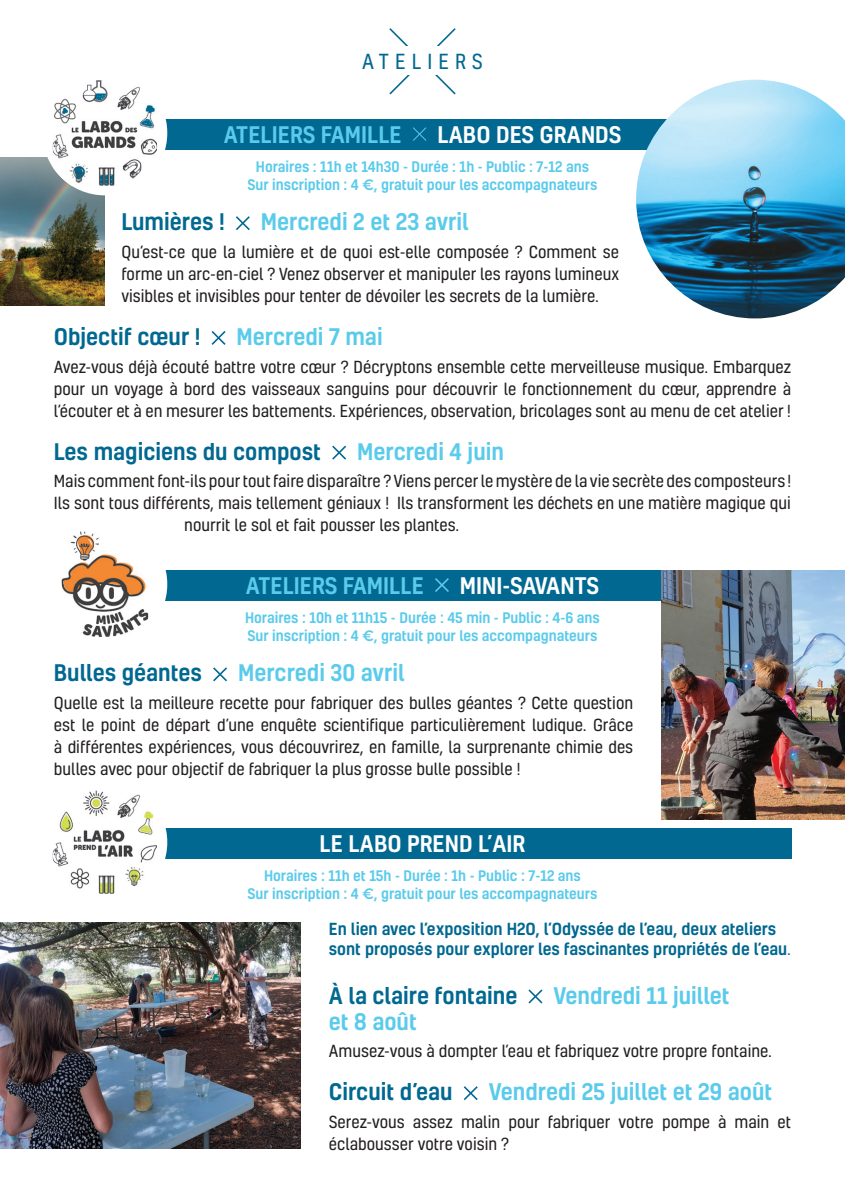
<style>
.page{position:relative;width:845px;height:1191px;background:#fff}
.page>*{position:absolute;margin:0;border:0;box-sizing:border-box;transform-origin:0 0}
.t1{font:500 22px "Kelson";color:#5acbeb}
.t2{font:500 22px "Kelson";color:#006891}
.t3{font:500 22px "Kelson";color:#fff}
.t4{font:20px "Kelson";color:#006891}
.t5{font:16px/22px "Kelson";color:#231f20;text-align:justify}
.t6{font:500 16px/20px "Kelson";color:#006891}
.t7{font:500 14px/18px "Kelson";color:#5acbeb;text-align:center}
.s1{font-family:"Montserrat";font-weight:600;font-size:15.2px}
.s2{font-weight:400}
</style>
<div class="page">
<div style="left:54px;top:119px;width:737px;height:31px;background:#006891"></div>
<div style="left:54px;top:570px;width:737px;height:31px;background:#006891"></div>
<div style="left:54px;top:828px;width:737px;height:31px;background:#006891"></div>
<div style="left:43px;top:522px;width:124px;height:124px;background:#fff;border-radius:50%"></div>
<img style="left:62px;top:531px;width:86px;height:106px">
<div style="left:43px;top:780px;width:124px;height:124px;background:#fff;border-radius:50%"></div>
<img style="left:53px;top:790px;width:104px;height:103px">
<svg style="left:236px;top:216px;width:14px;height:15px"></svg>
<svg style="left:211px;top:331px;width:15px;height:14px"></svg>
<svg style="left:332px;top:445px;width:14px;height:15px"></svg>
<svg style="left:213px;top:667px;width:14px;height:15px"></svg>
<svg style="left:528px;top:989px;width:15px;height:15px"></svg>
<svg style="left:463px;top:1086px;width:15px;height:15px"></svg>
<svg style="left:389px;top:28px;width:67px;height:67px"></svg>
<div style="left:342px;top:47px;width:161px;height:28px;background:#fff"></div>
<img style="left:661px;top:570px;width:184px;height:249px">
<img style="left:0;top:922px;width:300px;height:226px">
<svg style="left:413px;top:127px;width:14px;height:14px"></svg>
<svg style="left:435px;top:578px;width:14px;height:14px"></svg>
<img style="left:636px;top:80px;width:209px;height:238px">
<img style="left:0;top:158px;width:104px;height:147px">
<div style="left:43px;top:71px;width:124px;height:124px;background:#fff;border-radius:50%"></div>
<img style="left:53px;top:80px;width:104px;height:106px">
<p class="t4" style="left:362px;top:48px;width:122px">ATELIERS</p>
<h1 class="t1" style="left:224px;top:119px;width:180px">ATELIERS FAMILLE</h1>
<h1 class="t3" style="left:437px;top:119px;width:185px">LABO DES GRANDS</h1>
<p class="t7" style="left:247px;top:157px;width:351px">Horaires : 11h et 14h30 - Durée : 1h - Public : 7-12 ans<br>Sur inscription : 4 <span class="s1">€</span>, gratuit pour les accompagnateurs</p>
<h1 class="t2" style="left:121px;top:207px;width:105px">Lumières !</h1>
<h1 class="t1" style="left:261px;top:207px;width:209px">Mercredi 2 et 23 avril</h1>
<p class="t5" style="left:121px;top:240px;width:499px">Qu’est-ce que la lumière et de quoi est-elle composée ? Comment se forme un arc-en-ciel ? Venez observer et manipuler les rayons lumineux visibles et invisibles pour tenter de dévoiler les secrets de la lumière.</p>
<h1 class="t2" style="left:54px;top:321px;width:148px">Objectif cœur !</h1>
<h1 class="t1" style="left:237px;top:321px;width:148px">Mercredi 7 mai</h1>
<p class="t5" style="left:54px;top:355px;width:739px">Avez-vous déjà écouté battre votre cœur ? Décryptons ensemble cette merveilleuse musique. Embarquez pour un voyage à bord des vaisseaux sanguins pour découvrir le fonctionnement du cœur, apprendre à l’écouter et à en mesurer les battements. Expériences, observation, bricolages sont au menu de cet atelier !</p>
<h1 class="t2" style="left:54px;top:436px;width:269px">Les magiciens du compost</h1>
<h1 class="t1" style="left:357px;top:436px;width:148px">Mercredi 4 juin</h1>
<p class="t5" style="left:54px;top:470px;width:739px">Mais comment font-ils pour tout faire disparaître ? Viens percer le mystère de la vie secrète des composteurs!</p>
<p class="t5" style="left:54px;top:492px;width:738px">Ils sont tous différents, mais tellement géniaux ! Ils transforment les déchets en une matière magique qui</p>
<p class="t5" style="left:184px;top:514px;width:276px">nourrit le sol et fait pousser les plantes.</p>
<h1 class="t1" style="left:246px;top:570px;width:180px">ATELIERS FAMILLE</h1>
<h1 class="t3" style="left:460px;top:570px;width:141px">MINI-SAVANTS</h1>
<p class="t7" style="left:245px;top:608px;width:356px;text-align:left">Horaires : 10h et 11h15 - Durée : 45 min - Public : 4-6 ans<br>Sur inscription : 4 <span class="s1">€</span>, gratuit pour les accompagnateurs</p>
<h1 class="t2" style="left:54px;top:658px;width:150px">Bulles géantes</h1>
<h1 class="t1" style="left:238px;top:658px;width:168px">Mercredi 30 avril</h1>
<p class="t5" style="left:54px;top:691px;width:581px">Quelle est la meilleure recette pour fabriquer des bulles géantes ? Cette question est le point de départ d’une enquête scientifique particulièrement ludique. Grâce à différentes expériences, vous découvrirez, en famille, la surprenante chimie des bulles avec pour objectif de fabriquer la plus grosse bulle possible !</p>
<h1 class="t3" style="left:319px;top:828px;width:207px">LE LABO PREND L’AIR</h1>
<p class="t7" style="left:247px;top:866px;width:351px">Horaires : 11h et 15h - Durée : 1h - Public : 7-12 ans<br>Sur inscription : 4 <span class="s1">€</span>, gratuit pour les accompagnateurs</p>
<p class="t6" style="left:329px;top:918px;width:464px">En lien avec l’exposition H2O, l’Odyssée de l’eau, deux ateliers sont proposés pour explorer les fascinantes propriétés de l’eau<span class="s2">.</span></p>
<h1 class="t2" style="left:329px;top:980px;width:190px">À la claire fontaine</h1>
<h1 class="t1" style="left:553px;top:980px;width:178px">Vendredi 11 juillet</h1>
<h1 class="t1" style="left:329px;top:1006px;width:90px">et 8 août</h1>
<p class="t5" style="left:329px;top:1039px;width:444px">Amusez-vous à dompter l’eau et fabriquez votre propre fontaine.</p>
<h1 class="t2" style="left:329px;top:1076px;width:125px">Circuit d’eau</h1>
<h1 class="t1" style="left:489px;top:1076px;width:285px">Vendredi 25 juillet et 29 août</h1>
<p class="t5" style="left:329px;top:1110px;width:464px">Serez-vous assez malin pour fabriquer votre pompe à main et éclabousser votre voisin ?</p>
</div>
